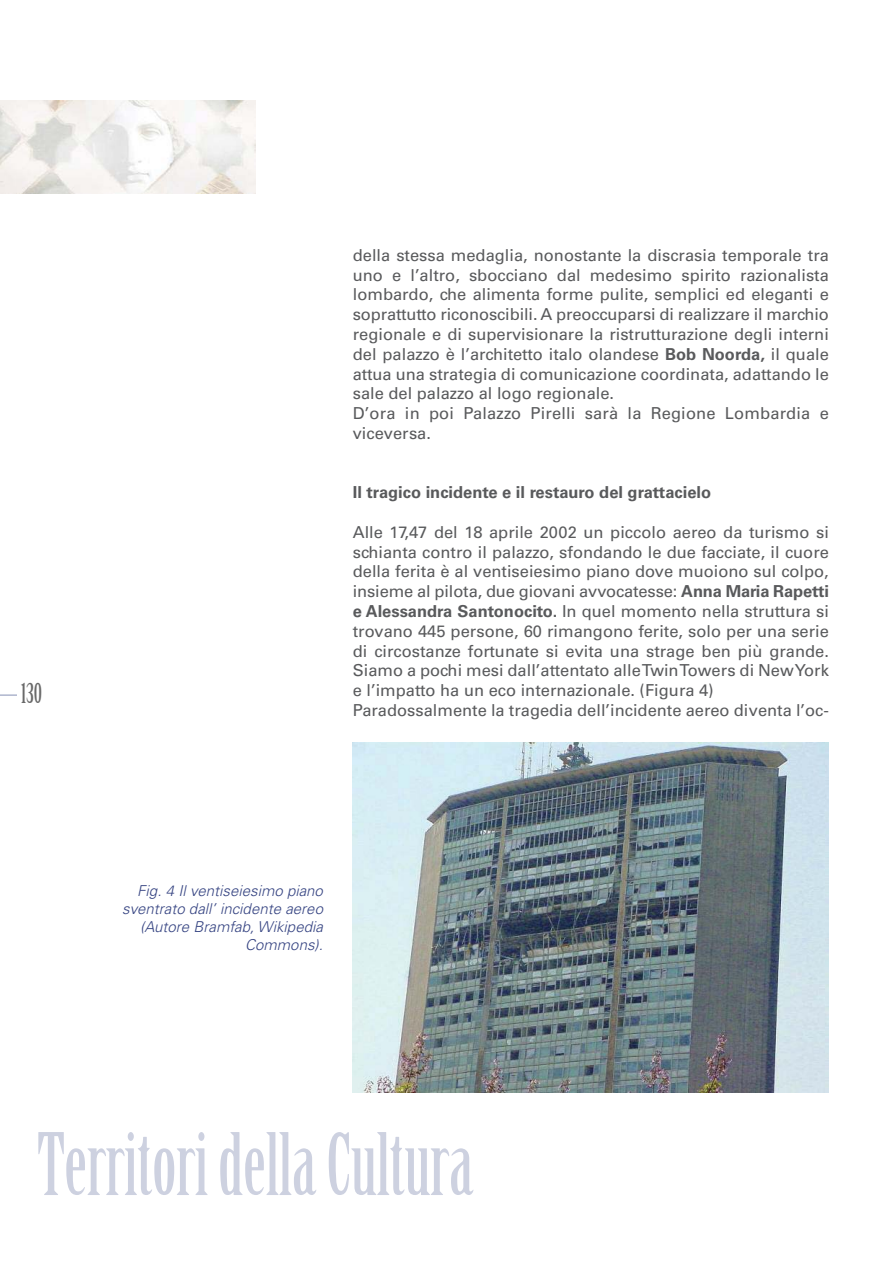
<style>
.page{position:relative;width:893px;height:1263px;background:#fff}
.page>*{position:absolute;margin:0;border:0;box-sizing:border-box;transform-origin:0 0}
.t1{font:84px "Birch Std";color:#cdd1e0}
.t2{font:27px "Birch Std";color:#686868}
.t3{font:16.5px/19.8px "Univers";color:#595a5c}
.t4{font:700 16.5px "Univers";color:#595a5c}
.t5{font:italic 300 15px/18px "Univers";color:#364482;text-align:right}
.s1{font-weight:700}
</style>
<div class="page">
<svg style="left:0;top:694px;width:17px;height:2px"></svg>
<img style="left:0;top:100px;width:255px;height:94px">
<img style="left:353px;top:742px;width:476px;height:351px">
<h2 class="t2" style="left:21px;top:678px;width:22px">130</h2>
<p class="t3" style="left:353px;top:246px;width:478px">della stessa medaglia, nonostante la discrasia temporale tra uno e l’altro, sbocciano dal medesimo spirito razionalista lombardo, che alimenta forme pulite, semplici ed eleganti e soprattutto riconoscibili. A preoccuparsi di realizzare il marchio regionale e di supervisionare la ristrutturazione degli interni del palazzo è l’architetto italo olandese <span class="s1">Bob Noorda,</span> il quale attua una strategia di comunicazione coordinata, adattando le sale del palazzo al logo regionale.<br>D’ora in poi Palazzo Pirelli sarà la Regione Lombardia e viceversa.</p>
<p class="t4" style="left:353px;top:486px;width:360px">Il tragico incidente e il restauro del grattacielo</p>
<p class="t3" style="left:353px;top:524px;width:478px">Alle 17,47 del 18 aprile 2002 un piccolo aereo da turismo si schianta contro il palazzo, sfondando le due facciate, il cuore della ferita è al ventiseiesimo piano dove muoiono sul colpo, insieme al pilota, due giovani avvocatesse: <span class="s1">Anna Maria Rapetti e Alessandra Santonocito.</span> In quel momento nella struttura si trovano 445 persone, 60 rimangono ferite, solo per una serie di circostanze fortunate si evita una strage ben più grande.<br>Siamo a pochi mesi dall’attentato alle Twin Towers di New York e l’impatto ha un eco internazionale. (Figura 4)<br>Paradossalmente la tragedia dell’incidente aereo diventa l’oc-</p>
<p class="t5" style="left:122px;top:883px;width:202px">Fig. 4 Il ventiseiesimo piano sventrato dall’ incidente aereo (Autore Bramfab, Wikipedia<br>Commons).</p>
<h1 class="t1" style="left:37px;top:1117px;width:438px">Territori della Cultura</h1>
</div>
